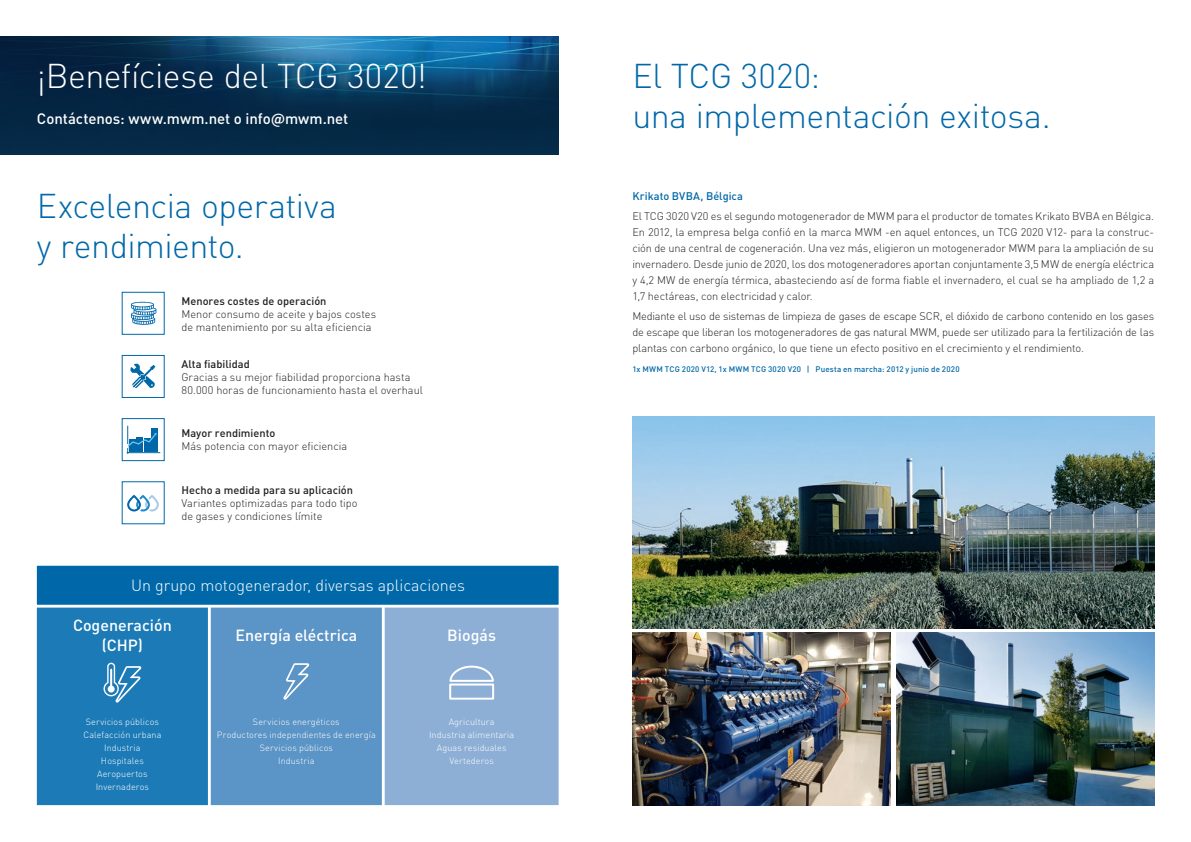
<style>
.page{position:relative;width:1191px;height:842px;background:#fff}
.page>*{position:absolute;margin:0;border:0;box-sizing:border-box;transform-origin:0 0}
.t1{font:300 34px/40px "DIN Pro";letter-spacing:-.015em;color:#0068a9}
.t2{font:300 34px "DIN Pro";letter-spacing:-.015em;color:#fff}
.t3{font:300 16px "DIN Pro";color:#fff}
.t4{font:500 16px/20px "DIN Pro";color:#fff;text-align:center}
.t5{font:500 15px "DIN Pro";letter-spacing:-.005em;color:#fff}
.t6{font:300 11px/16px "DIN Pro";color:#231f20}
.t7{font:500 11px "DIN Pro";color:#231f20}
.t8{font:500 11px "DIN Pro";letter-spacing:.005em;color:#0068a9}
.t9{font:300 9px/13px "DIN Pro";letter-spacing:.01em;color:#fff;text-align:center}
.t10{font:500 8px "DIN Pro";letter-spacing:.025em;color:#0068a9}
</style>
<div class="page">
<svg style="left:36px;top:565px;width:523px;height:241px;background:#4f91c3"></svg>
<svg style="left:131px;top:302px;width:25px;height:23px"></svg>
<div style="left:122px;top:292px;width:42px;height:43px;border:1px solid #0068a9"></div>
<svg style="left:127px;top:495px;width:32px;height:16px"></svg>
<div style="left:151px;top:429px;width:7px;height:23px;background:#0068a9"></div>
<hr style="left:127px;top:452px;width:33px;height:1px;background:#0068a9">
<svg style="left:126px;top:426px;width:31px;height:27px"></svg>
<div style="left:122px;top:418px;width:42px;height:43px;border:1px solid #0068a9"></div>
<svg style="left:130px;top:363px;width:25px;height:25px"></svg>
<div style="left:122px;top:355px;width:42px;height:43px;border:1px solid #0068a9"></div>
<img style="left:0;top:37px;width:558px;height:117px">
<img style="left:632px;top:632px;width:522px;height:173px">
<img style="left:632px;top:417px;width:522px;height:211px">
<hr style="left:891px;top:631px;width:4px;height:176px;background:#fff">
<h1 class="t2" style="left:37px;top:52px;width:391px">¡Benefíciese del TCG 3020!</h1>
<h3 class="t5" style="left:37px;top:108px;width:313px">Contáctenos: www.mwm.net o info@mwm.net</h3>
<h1 class="t1" style="left:37px;top:184px;width:302px">Excelencia operativa y rendimiento.</h1>
<p class="t7" style="left:181px;top:293px;width:146px">Menores costes de operación</p>
<p class="t6" style="left:181px;top:307px;width:196px;line-height:13px">Menor consumo de aceite y bajos costes de mantenimiento por su alta eficiencia</p>
<p class="t7" style="left:181px;top:356px;width:70px">Alta fiabilidad</p>
<p class="t6" style="left:181px;top:370px;width:243px;line-height:13px">Gracias a su mejor fiabilidad proporciona hasta<br>80.000 horas de funcionamiento hasta el overhaul</p>
<p class="t7" style="left:181px;top:426px;width:95px">Mayor rendimiento</p>
<p class="t6" style="left:181px;top:438px;width:167px">Más potencia con mayor eficiencia</p>
<p class="t7" style="left:181px;top:482px;width:173px">Hecho a medida para su aplicación</p>
<p class="t6" style="left:181px;top:496px;width:178px;line-height:13px">Variantes optimizadas para todo tipo de gases y condiciones límite</p>
<h2 class="t3" style="left:131px;top:575px;width:335px">Un grupo motogenerador, diversas aplicaciones</h2>
<h2 class="t4" style="left:73px;top:614px;width:100px">Cogeneración (CHP)</h2>
<p class="t9" style="left:83px;top:715px;width:80px">Servicios públicos<br>Calefacción urbana<br>Industria<br>Hospitales<br>Aeropuertos<br>Invernaderos</p>
<h2 class="t4" style="left:235px;top:624px;width:123px">Energía eléctrica</h2>
<p class="t9" style="left:217px;top:715px;width:160px">Servicios energéticos<br>Productores independientes de energía<br>Servicios públicos<br>Industria</p>
<h2 class="t4" style="left:447px;top:624px;width:50px">Biogás</h2>
<p class="t9" style="left:429px;top:715px;width:87px">Agricultura<br>Industria alimentaria<br>Aguas residuales<br>Vertederos</p>
<h1 class="t1" style="left:632px;top:54px;width:420px">El TCG 3020:<br>una implementación exitosa.</h1>
<p class="t8" style="left:632px;top:189px;width:112px">Krikato BVBA, Bélgica</p>
<p class="t6" style="left:632px;top:208px;width:523px;text-align:justify">El TCG 3020 V20 es el segundo motogenerador de MWM para el productor de tomates Krikato BVBA en Bélgica.<br>En 2012, la empresa belga confió en la marca MWM -en aquel entonces, un TCG 2020 V12- para la construc&shy;ción de una central de cogeneración. Una vez más, eligieron un motogenerador MWM para la ampliación de su invernadero. Desde junio de 2020, los dos motogeneradores aportan conjuntamente 3,5 MW de energía eléctrica y 4,2 MW de energía térmica, abasteciendo así de forma fiable el invernadero, el cual se ha ampliado de 1,2 a 1,7 hectáreas, con electricidad y calor.</p>
<p class="t6" style="left:632px;top:308px;width:523px;text-align:justify">Mediante el uso de sistemas de limpieza de gases de escape SCR, el dióxido de carbono contenido en los gases de escape que liberan los motogeneradores de gas natural MWM, puede ser utilizado para la fertilización de las plantas con carbono orgánico, lo que tiene un efecto positivo en el crecimiento y el rendimiento.</p>
<p class="t10" style="left:632px;top:364px;width:329px">1x MWM TCG 2020 V12, 1x MWM TCG 3020 V20 | Puesta en marcha: 2012 y junio de 2020</p>
</div>
